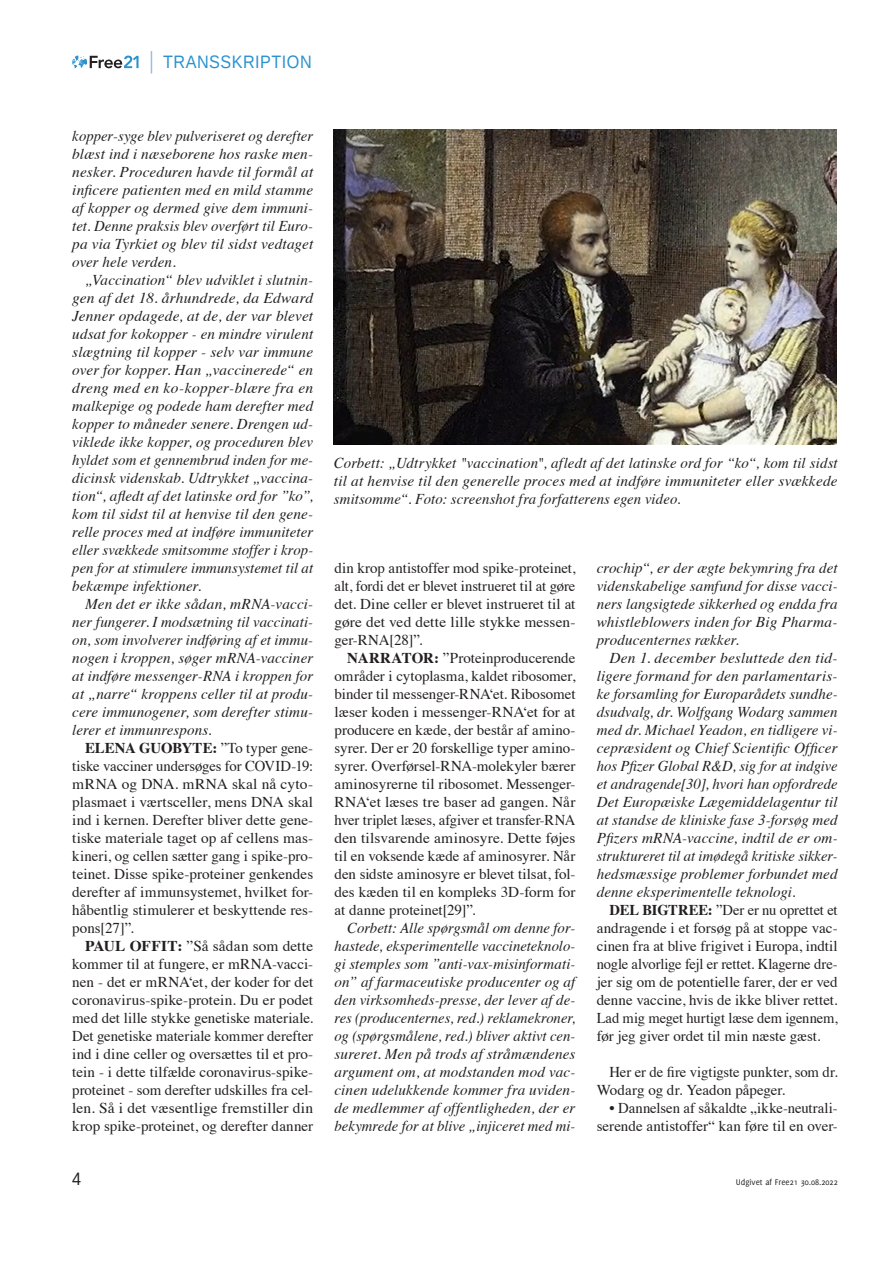
<style>
.page{position:relative;width:893px;height:1263px;background:#fff}
.page>*{position:absolute;margin:0;border:0;box-sizing:border-box;transform-origin:0 0}
.t1{font:18px "Liberation Sans";letter-spacing:.03em;color:#2a92d0;scale:.9 1}
.t2{font:18px "Liberation Sans";color:#231f20;scale:.9 1}
.t3{font:italic 15px/18px "Times";letter-spacing:.005em;color:#231f20;text-align:justify}
.t4{font:15px/18px "Times";color:#231f20;text-align:justify}
.t5{font:9px "Delicious";color:#231f20}
.s1{font-weight:700}
</style>
<div class="page">
<svg style="left:72px;top:55px;width:67px;height:13px"></svg>
<svg style="left:151px;top:51px;width:1px;height:23px"></svg>
<img style="left:334px;top:130px;width:503px;height:314px">
<p class="t1" style="left:163px;top:51px;width:167px">TRANSSKRIPTION</p>
<p class="t3" style="left:72px;top:126px;width:242px">kopper-syge blev pulveriseret og derefter blæst ind i næseborene hos raske men&shy;nesker. Proceduren havde til formål at inficere patienten med en mild stamme af kopper og dermed give dem immuni&shy;tet. Denne praksis blev overført til Euro&shy;pa via Tyrkiet og blev til sidst vedtaget over hele verden.</p>
<p class="t3" style="left:72px;top:270px;width:242px;text-indent:13px">„Vaccination“ blev udviklet i slutnin&shy;gen af det 18. århundrede, da Edward Jenner opdagede, at de, der var blevet udsat for kokopper - en mindre virulent slægtning til kopper - selv var immune over for kopper. Han „vaccinerede“ en dreng med en ko-kopper-blære fra en malkepige og podede ham derefter med kopper to måneder senere. Drengen ud&shy;viklede ikke kopper, og proceduren blev hyldet som et gennembrud inden for me&shy;dicinsk videnskab. Udtrykket „vaccina&shy;tion“, afledt af det latinske ord for ”ko”, kom til sidst til at henvise til den gene&shy;relle proces med at indføre immuniteter eller svækkede smitsomme stoffer i krop&shy;pen for at stimulere immunsystemet til at bekæmpe infektioner.</p>
<p class="t3" style="left:72px;top:594px;width:242px;text-indent:13px">Men det er ikke sådan, mRNA-vacci&shy;ner fungerer. I modsætning til vaccinati&shy;on, som involverer indføring af et immu&shy;nogen i kroppen, søger mRNA-vacciner at indføre messenger-RNA i kroppen for at „narre“ kroppens celler til at produ&shy;cere immunogener, som derefter stimu&shy;lerer et immunrespons.</p>
<p class="t4" style="left:72px;top:738px;width:242px;text-indent:13px"><span class="s1">ELENA GUOBYTE:</span> ”To typer gene&shy;tiske vacciner undersøges for COVID-19: mRNA og DNA. mRNA skal nå cyto&shy;plasmaet i værtsceller, mens DNA skal ind i kernen. Derefter bliver dette gene&shy;tiske materiale taget op af cellens mas&shy;kineri, og cellen sætter gang i spike-pro&shy;teinet. Disse spike-proteiner genkendes derefter af immunsystemet, hvilket for&shy;håbentlig stimulerer et beskyttende res&shy;pons[27]”.</p>
<p class="t4" style="left:72px;top:936px;width:242px;text-indent:13px"><span class="s1">PAUL OFFIT:</span> ”Så sådan som dette kommer til at fungere, er mRNA-vacci&shy;nen - det er mRNA‘et, der koder for det coronavirus-spike-protein. Du er podet med det lille stykke genetiske materiale.<br>Det genetiske materiale kommer derefter ind i dine celler og oversættes til et pro&shy;tein - i dette tilfælde coronavirus-spike&shy;proteinet - som derefter udskilles fra cel&shy;len. Så i det væsentlige fremstiller din krop spike-proteinet, og derefter danner</p>
<p class="t3" style="left:334px;top:453px;width:505px">Corbett: „Udtrykket "vaccination", afledt af det latinske ord for “ko“, kom til sidst til at henvise til den generelle proces med at indføre immuniteter eller svækkede smitsomme“. Foto: screenshot fra forfatterens egen video.</p>
<p class="t4" style="left:334px;top:558px;width:242px">din krop antistoffer mod spike-proteinet, alt, fordi det er blevet instrueret til at gøre det. Dine celler er blevet instrueret til at gøre det ved dette lille stykke messen&shy;ger-RNA[28]”.</p>
<p class="t4" style="left:334px;top:648px;width:242px;text-indent:13px"><span class="s1">NARRATOR:</span> ”Proteinproducerende områder i cytoplasma, kaldet ribosomer, binder til messenger-RNA‘et. Ribosomet læser koden i messenger-RNA‘et for at producere en kæde, der består af amino&shy;syrer. Der er 20 forskellige typer amino&shy;syrer. Overførsel-RNA-molekyler bærer aminosyrerne til ribosomet. Messenger-RNA‘et læses tre baser ad gangen. Når hver triplet læses, afgiver et transfer-RNA den tilsvarende aminosyre. Dette føjes til en voksende kæde af aminosyrer. Når den sidste aminosyre er blevet tilsat, fol&shy;des kæden til en kompleks 3D-form for at danne proteinet[29]”.</p>
<p class="t3" style="left:334px;top:918px;width:242px;text-indent:13px">Corbett: Alle spørgsmål om denne for&shy;hastede, eksperimentelle vaccineteknolo&shy;gi stemples som ”anti-vax-misinformati&shy;on” af farmaceutiske producenter og af den virksomheds-presse, der lever af de&shy;res (producenternes, red.) reklamekroner, og (spørgsmålene, red.) bliver aktivt cen&shy;sureret. Men på trods af stråmændenes argument om, at modstanden mod vac&shy;cinen udelukkende kommer fra uviden&shy;de medlemmer af offentligheden, der er bekymrede for at blive „injiceret med mi-</p>
<p class="t3" style="left:597px;top:558px;width:242px">crochip“, er der ægte bekymring fra det videnskabelige samfund for disse vacci&shy;ners langsigtede sikkerhed og endda fra whistleblowers inden for Big Pharma&shy;producenternes rækker.</p>
<p class="t3" style="left:597px;top:648px;width:242px;text-indent:13px">Den 1. december besluttede den tid&shy;ligere formand for den parlamentaris&shy;ke forsamling for Europarådets sundhe&shy;dsudvalg, dr. Wolfgang Wodarg sammen med dr. Michael Yeadon, en tidligere vi&shy;cepræsident og Chief Scientific Officer hos Pfizer Global R&amp;D, sig for at indgive et andragende[30], hvori han opfordrede Det Europæiske Lægemiddelagentur til at standse de kliniske fase 3-forsøg med Pfizers mRNA-vaccine, indtil de er om&shy;struktureret til at imødegå kritiske sikker&shy;hedsmæssige problemer forbundet med denne eksperimentelle teknologi.</p>
<p class="t4" style="left:597px;top:900px;width:242px;text-indent:13px"><span class="s1">DEL BIGTREE:</span> ”Der er nu oprettet et andragende i et forsøg på at stoppe vac&shy;cinen fra at blive frigivet i Europa, indtil nogle alvorlige fejl er rettet. Klagerne dre&shy;jer sig om de potentielle farer, der er ved denne vaccine, hvis de ikke bliver rettet.<br>Lad mig meget hurtigt læse dem igennem, før jeg giver ordet til min næste gæst.</p>
<p class="t4" style="left:597px;top:1062px;width:242px;text-indent:13px">Her er de fire vigtigste punkter, som dr.<br>Wodarg og dr. Yeadon påpeger.</p>
<p class="t4" style="left:597px;top:1098px;width:242px;text-align:right">• Dannelsen af såkaldte „ikke-neutrali&shy;serende antistoffer“ kan føre til en over-</p>
<p class="t2" style="left:72px;top:1168px;width:12px">4</p>
<p class="t5" style="left:736px;top:1177px;width:103px">Udgivet af Free21 30.08.2022</p>
</div>
